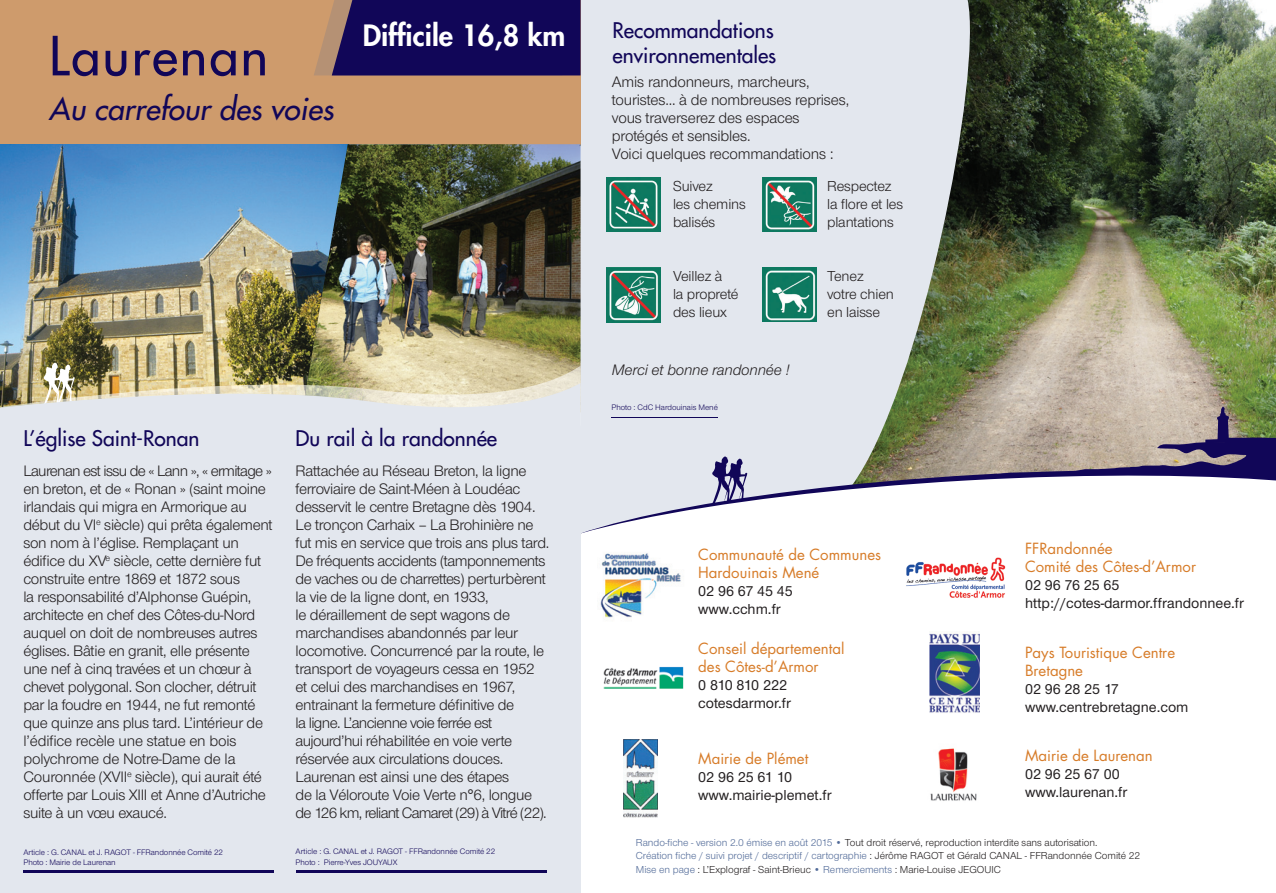
<style>
.page{position:relative;width:1276px;height:893px;background:#fff}
.page>*{position:absolute;margin:0;border:0;box-sizing:border-box;transform-origin:0 0}
.t1{font:52.5px "Futura";letter-spacing:.04em;color:#110658}
.t2{font:italic 30px "Futura";color:#110658}
.t3{font:800 28.5px "Futura";color:#fff}
.t4{font:21px/25.2px "Futura";color:#110658}
.t5{font:15.75px/18px "Nimbus Sans Novus T";letter-spacing:-.02em;color:#231f20}
.t6{font:italic 15.75px "Nimbus Sans Novus T";letter-spacing:-.01em;color:#231f20}
.t7{font:500 15px/18px "Nimbus Sans Novus T";color:#231f20}
.t8{font:15px/18px "Futura";color:#d77c29}
.t9{font:15px/18px "Nimbus Sans Novus T";letter-spacing:-.01em;color:#231f20}
.t10{font:10.5px/13.5px "Nimbus Sans Novus T";color:#231f20}
.t11{font:8.25px/10.5px "Nimbus Sans Novus T";letter-spacing:-.005em;color:#110658}
.s1{color:#516a98}
</style>
<div class="page">
<div style="left:580px;top:0;width:696px;height:563px;background:#e3e7ee"></div>
<img style="left:880px;top:0;width:396px;height:435px">
<svg style="left:715px;top:456px;width:26px;height:10px"></svg>
<svg style="left:1205px;top:406px;width:47px;height:29px"></svg>
<svg style="left:741px;top:435px;width:535px;height:31px"></svg>
<svg style="left:580px;top:466px;width:696px;height:170px;fill:#fff"></svg>
<div style="left:0;top:359px;width:580px;height:534px;background:#e3e7ee"></div>
<div style="left:0;top:0;width:580px;height:144px;background:#ce9b6c"></div>
<img style="left:0;top:144px;width:302px;height:218px">
<img style="left:302px;top:144px;width:278px;height:218px">
<img style="left:0;top:362px;width:580px;height:46px">
<hr style="left:23px;top:871px;width:251px;height:2px;background:#110658">
<hr style="left:611px;top:417px;width:107px;height:1px;background:#110658">
<img style="left:897px;top:549px;width:114px;height:56px">
<img style="left:930px;top:748px;width:47px;height:53px">
<img style="left:623px;top:740px;width:35px;height:77px">
<img style="left:606px;top:178px;width:54px;height:54px">
<img style="left:762px;top:178px;width:54px;height:54px">
<img style="left:606px;top:268px;width:54px;height:54px">
<img style="left:762px;top:268px;width:54px;height:54px">
<svg style="left:314px;top:0;width:266px;height:75px;background:#23155a"></svg>
<hr style="left:296px;top:870px;width:250px;height:3px;background:#110658">
<img style="left:597px;top:546px;width:92px;height:76px">
<img style="left:603px;top:666px;width:81px;height:23px">
<img style="left:929px;top:632px;width:50px;height:81px">
<h1 class="t1" style="left:49px;top:23px;width:221px">Laurenan</h1>
<h2 class="t2" style="left:49px;top:90px;width:286px">Au carrefour des voies</h2>
<h3 class="t3" style="left:363px;top:17px;width:204px">Difficile 16,8 km</h3>
<h3 class="t4" style="left:23px;top:426px;width:178px">L’église Saint-Ronan</h3>
<h3 class="t4" style="left:296px;top:425px;width:203px">Du rail à la randonnée</h3>
<p class="t5" style="left:23px;top:461px;width:251px">Laurenan est issu de « Lann », « ermitage » en breton, et de « Ronan » (saint moine irlandais qui migra en Armorique au début du VI<sup>e</sup> siècle) qui prêta également son nom à l’église. Remplaçant un édifice du XV<sup>e</sup> siècle, cette dernière fut construite entre 1869 et 1872 sous<br>la responsabilité d’Alphonse Guépin, architecte en chef des Côtes-du-Nord auquel on doit de nombreuses autres églises. Bâtie en granit, elle présente une nef à cinq travées et un chœur à chevet polygonal. Son clocher, détruit par la foudre en 1944, ne fut remonté que quinze ans plus tard. L’intérieur de l’édifice recèle une statue en bois polychrome de Notre-Dame de la Couronnée (XVII<sup>e</sup> siècle), qui aurait été offerte par Louis XIII et Anne d’Autriche suite à un vœu exaucé.</p>
<p class="t5" style="left:296px;top:461px;width:255px">Rattachée au Réseau Breton, la ligne ferroviaire de Saint-Méen à Loudéac desservit le centre Bretagne dès 1904.<br>Le tronçon Carhaix – La Brohinière ne fut mis en service que trois ans plus tard.<br>De fréquents accidents (tamponnements de vaches ou de charrettes) perturbèrent la vie de la ligne dont, en 1933,<br>le déraillement de sept wagons de marchandises abandonnés par leur locomotive. Concurrencé par la route, le transport de voyageurs cessa en 1952 et celui des marchandises en 1967, entrainant la fermeture définitive de<br>la ligne. L’ancienne voie ferrée est aujourd’hui réhabilitée en voie verte réservée aux circulations douces.<br>Laurenan est ainsi une des étapes<br>de la Véloroute Voie Verte n°6, longue de 126 km, reliant Camaret (29) à Vitré (22).</p>
<p class="t11" style="left:23px;top:847px;width:201px">Article : G. CANAL et J. RAGOT - FFRandonnée Comité 22<br>Photo : Mairie de Laurenan</p>
<p class="t11" style="left:296px;top:846px;width:201px">Article : G. CANAL et J. RAGOT - FFRandonnée Comité 22<br>Photo : Pierre-Yves JOUYAUX</p>
<h3 class="t4" style="left:612px;top:18px;width:165px">Recommandations environnementales</h3>
<p class="t5" style="left:612px;top:73px;width:239px">Amis randonneurs, marcheurs, touristes... à de nombreuses reprises, vous traverserez des espaces protégés et sensibles.<br>Voici quelques recommandations :</p>
<p class="t9" style="left:673px;top:177px;width:74px">Suivez<br>les chemins balisés</p>
<p class="t9" style="left:673px;top:267px;width:67px">Veillez à<br>la propreté des lieux</p>
<p class="t6" style="left:612px;top:361px;width:179px">Merci et bonne randonnée !</p>
<p class="t11" style="left:611px;top:402px;width:108px">Photo : CdC Hardouinais Mené</p>
<p class="t9" style="left:827px;top:177px;width:78px">Respectez la flore et les plantations</p>
<p class="t9" style="left:827px;top:267px;width:68px">Tenez votre chien en laisse</p>
<p class="t8" style="left:698px;top:545px;width:184px">Communauté de Communes<br>Hardouinais Mené</p>
<p class="t7" style="left:698px;top:581px;width:96px">02 96 67 45 45 www.cchm.fr</p>
<p class="t8" style="left:698px;top:639px;width:148px">Conseil départemental des Côtes-d’Armor</p>
<p class="t7" style="left:698px;top:675px;width:94px">0 810 810 222 cotesdarmor.fr</p>
<p class="t8" style="left:698px;top:749px;width:112px">Mairie de Plémet</p>
<p class="t7" style="left:698px;top:768px;width:135px">02 96 25 61 10 www.mairie-plemet.fr</p>
<p class="t8" style="left:1025px;top:540px;width:172px">FFRandonnée<br>Comité des Côtes-d’Armor</p>
<p class="t7" style="left:1025px;top:576px;width:220px">02 96 76 25 65 http://cotes-darmor.ffrandonnee.fr</p>
<p class="t8" style="left:1025px;top:643px;width:152px">Pays Touristique Centre<br>Bretagne</p>
<p class="t7" style="left:1025px;top:679px;width:165px">02 96 28 25 17 www.centrebretagne.com</p>
<p class="t8" style="left:1025px;top:747px;width:129px">Mairie de Laurenan</p>
<p class="t7" style="left:1025px;top:765px;width:104px">02 96 25 67 00 www.laurenan.fr</p>
<p class="t10" style="left:636px;top:835px;width:506px"><span class="s1">Rando-fiche - version 2.0 émise en août 2015 •</span> Tout droit réservé, reproduction interdite sans autorisation.<br><span class="s1">Création fiche / suivi projet / descriptif / cartographie</span> : Jérôme RAGOT et Gérald CANAL - FFRandonnée Comité 22<br><span class="s1">Mise en page</span> : L’Explograf - Saint-Brieuc <span class="s1">• Remerciements</span> : Marie-Louise JEGOUIC</p>
</div>
